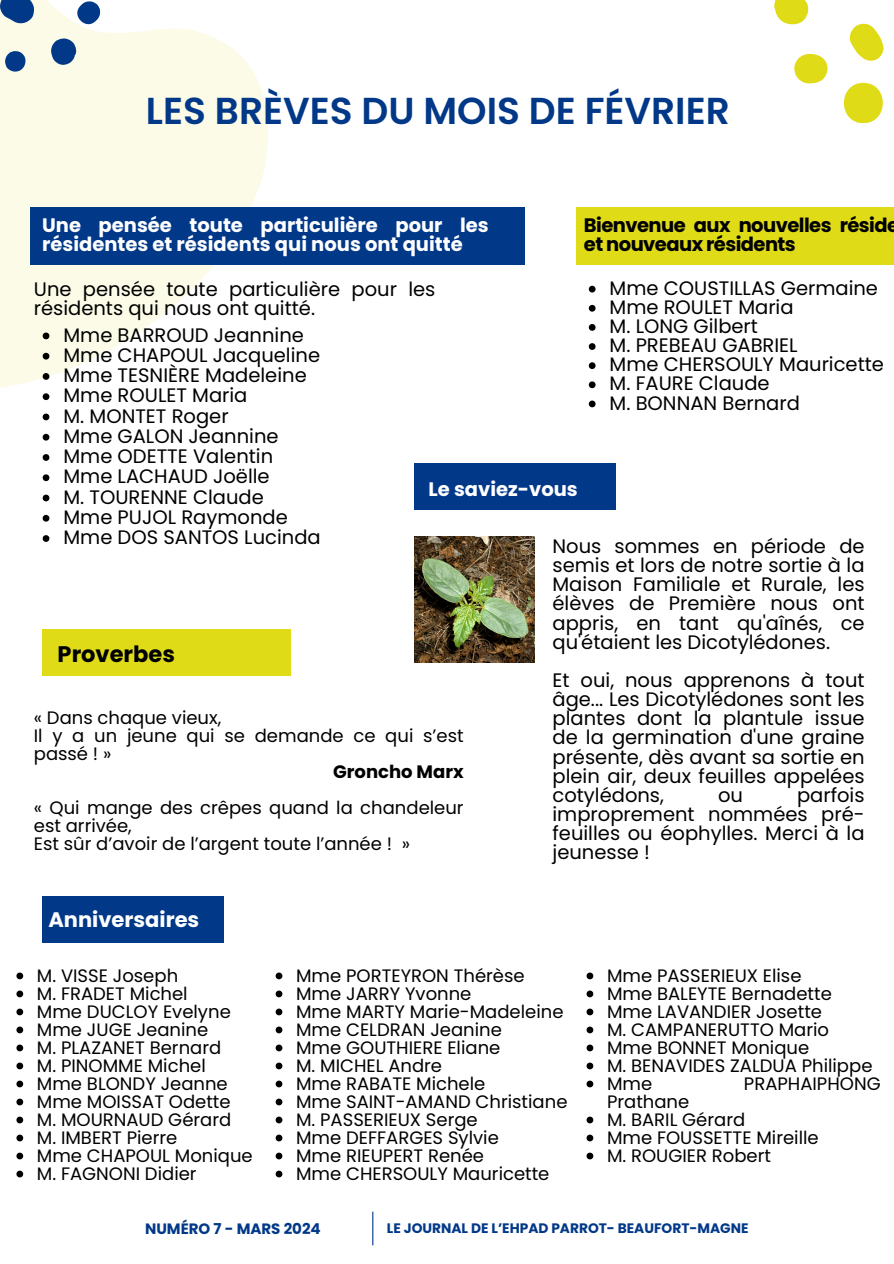
<style>
.page{position:relative;width:894px;height:1264px;background:#fff}
.page>*{position:absolute;margin:0;border:0;box-sizing:border-box;transform-origin:0 0}
.t1{font:600 37.5px "Poppins";color:#013888}
.t2{font:700 22.5px "Poppins";color:#000}
.t3{font:700 21px "Poppins";color:#fff}
.t4{font:19.5px/19.2px "Poppins";color:#000;text-align:justify}
.t5{font:700 19.5px/19.2px "Poppins";color:#fff}
.t6{font:700 19.5px/19.2px "Poppins";letter-spacing:-.03em;color:#000}
.t7{font:18px/18px "Poppins";color:#000}
.t8{font:700 18px "Poppins";color:#000}
.t9{font:700 15px "Poppins";color:#013888}
.t10{font:700 13.8px "Poppins";color:#013888}
</style>
<div class="page">
<svg style="left:0;top:28px;width:320px;height:451px"></svg>
<svg style="left:0;top:0;width:118px;height:101px;background:#d3dcdb"></svg>
<svg style="left:774px;top:0;width:110px;height:123px"></svg>
<div style="left:576px;top:207px;width:317px;height:57px;background:#dfdb17"></div>
<div style="left:42px;top:629px;width:248px;height:47px;background:#dfdb17"></div>
<div style="left:42px;top:896px;width:182px;height:46px;background:#013888"></div>
<div style="left:30px;top:207px;width:494px;height:57px;background:#013888"></div>
<hr style="left:372px;top:1211px;width:1px;height:34px;background:#013888">
<div style="left:415px;top:463px;width:200px;height:47px;background:#013888"></div>
<img style="left:415px;top:536px;width:119px;height:126px">
<svg style="left:16px;top:972px;width:7px;height:7px"></svg>
<svg style="left:16px;top:990px;width:7px;height:7px"></svg>
<svg style="left:16px;top:1008px;width:7px;height:7px"></svg>
<svg style="left:16px;top:1026px;width:7px;height:7px"></svg>
<svg style="left:16px;top:1044px;width:7px;height:7px"></svg>
<svg style="left:16px;top:1062px;width:7px;height:7px"></svg>
<svg style="left:16px;top:1080px;width:7px;height:7px"></svg>
<svg style="left:16px;top:1098px;width:7px;height:7px"></svg>
<svg style="left:16px;top:1116px;width:7px;height:7px"></svg>
<svg style="left:16px;top:1134px;width:7px;height:7px"></svg>
<svg style="left:16px;top:1152px;width:7px;height:7px"></svg>
<svg style="left:16px;top:1170px;width:7px;height:7px"></svg>
<svg style="left:43px;top:332px;width:6px;height:7px"></svg>
<svg style="left:43px;top:353px;width:6px;height:6px"></svg>
<svg style="left:43px;top:373px;width:6px;height:7px"></svg>
<svg style="left:43px;top:393px;width:6px;height:7px"></svg>
<svg style="left:43px;top:413px;width:6px;height:7px"></svg>
<svg style="left:43px;top:434px;width:6px;height:6px"></svg>
<svg style="left:43px;top:454px;width:6px;height:7px"></svg>
<svg style="left:43px;top:474px;width:6px;height:7px"></svg>
<svg style="left:43px;top:494px;width:6px;height:7px"></svg>
<svg style="left:43px;top:515px;width:6px;height:6px"></svg>
<svg style="left:43px;top:535px;width:6px;height:7px"></svg>
<svg style="left:275px;top:972px;width:7px;height:7px"></svg>
<svg style="left:275px;top:990px;width:7px;height:7px"></svg>
<svg style="left:275px;top:1008px;width:7px;height:7px"></svg>
<svg style="left:275px;top:1026px;width:7px;height:7px"></svg>
<svg style="left:275px;top:1044px;width:7px;height:7px"></svg>
<svg style="left:275px;top:1062px;width:7px;height:7px"></svg>
<svg style="left:275px;top:1080px;width:7px;height:7px"></svg>
<svg style="left:275px;top:1098px;width:7px;height:7px"></svg>
<svg style="left:275px;top:1116px;width:7px;height:7px"></svg>
<svg style="left:275px;top:1134px;width:7px;height:7px"></svg>
<svg style="left:275px;top:1152px;width:7px;height:7px"></svg>
<svg style="left:275px;top:1170px;width:7px;height:7px"></svg>
<svg style="left:588px;top:286px;width:7px;height:6px"></svg>
<svg style="left:588px;top:305px;width:7px;height:6px"></svg>
<svg style="left:588px;top:324px;width:7px;height:7px"></svg>
<svg style="left:588px;top:343px;width:7px;height:7px"></svg>
<svg style="left:588px;top:362px;width:7px;height:7px"></svg>
<svg style="left:588px;top:381px;width:7px;height:7px"></svg>
<svg style="left:588px;top:400px;width:7px;height:7px"></svg>
<svg style="left:586px;top:972px;width:7px;height:7px"></svg>
<svg style="left:586px;top:990px;width:7px;height:7px"></svg>
<svg style="left:586px;top:1008px;width:7px;height:7px"></svg>
<svg style="left:586px;top:1026px;width:7px;height:7px"></svg>
<svg style="left:586px;top:1044px;width:7px;height:7px"></svg>
<svg style="left:586px;top:1062px;width:7px;height:7px"></svg>
<svg style="left:586px;top:1080px;width:7px;height:7px"></svg>
<svg style="left:586px;top:1116px;width:7px;height:7px"></svg>
<svg style="left:586px;top:1134px;width:7px;height:7px"></svg>
<svg style="left:586px;top:1152px;width:7px;height:7px"></svg>
<h3 class="t1" style="left:146px;top:85px;width:585px">LES BRÈVES DU MOIS DE FÉVRIER</h3>
<p class="t5" style="left:42px;top:216px;width:448px">Une pensée toute particulière pour les résidentes et résidents qui nous ont quitté</p>
<p class="t6" style="left:583px;top:215px;width:316px">Bienvenue aux nouvelles réside et nouveaux résidents</p>
<p class="t4" style="left:609px;top:278px;width:270px">Mme COUSTILLAS Germaine</p>
<p class="t4" style="left:609px;top:297px;width:185px">Mme ROULET Maria</p>
<p class="t4" style="left:609px;top:316px;width:150px">M. LONG Gilbert</p>
<p class="t4" style="left:609px;top:336px;width:190px">M. PREBEAU GABRIEL</p>
<p class="t4" style="left:609px;top:355px;width:276px">Mme CHERSOULY Mauricette</p>
<p class="t4" style="left:609px;top:374px;width:162px">M. FAURE Claude</p>
<p class="t4" style="left:609px;top:393px;width:192px">M. BONNAN Bernard</p>
<p class="t4" style="left:34px;top:279px;width:403px">Une pensée toute particulière pour les résidents qui nous ont quitté.</p>
<p class="t4" style="left:63px;top:325px;width:242px">Mme BARROUD Jeannine</p>
<p class="t4" style="left:63px;top:345px;width:258px">Mme CHAPOUL Jacqueline</p>
<h3 class="t4" style="left:63px;top:365px;width:245px">Mme TESNIÈRE Madeleine</h3>
<p class="t4" style="left:63px;top:386px;width:185px">Mme ROULET Maria</p>
<h4 class="t4" style="left:63px;top:406px;width:167px">M. MONTET Roger</h4>
<h4 class="t4" style="left:63px;top:426px;width:217px">Mme GALON Jeannine</h4>
<h2 class="t4" style="left:63px;top:446px;width:211px">Mme ODETTE Valentin</h2>
<h4 class="t4" style="left:63px;top:467px;width:208px">Mme LACHAUD Joëlle</h4>
<h4 class="t4" style="left:63px;top:487px;width:202px">M. TOURENNE Claude</h4>
<h2 class="t4" style="left:63px;top:507px;width:226px">Mme PUJOL Raymonde</h2>
<p class="t4" style="left:63px;top:527px;width:259px">Mme DOS SANTOS Lucinda</p>
<p class="t5" style="left:428px;top:479px;width:151px">Le saviez-vous</p>
<p class="t4" style="left:552px;top:536px;width:313px">Nous sommes en période de semis et lors de notre sortie à la Maison Familiale et Rurale, les élèves de Première nous ont appris, en tant qu'aînés, ce qu'étaient les Dicotylédones.</p>
<p class="t4" style="left:552px;top:670px;width:313px">Et oui, nous apprenons à tout âge... Les Dicotylédones sont les plantes dont la plantule issue de la germination d'une graine présente, dès avant sa sortie en plein air, deux feuilles appelées cotylédons,</p>
<p class="t2" style="left:58px;top:638px;width:119px">Proverbes</p>
<p class="t7" style="left:34px;top:708px;width:189px">« Dans chaque vieux,</p>
<p class="t7" style="left:34px;top:726px;width:431px">Il y a un jeune qui se demande ce qui s’est</p>
<p class="t7" style="left:34px;top:744px;width:79px">passé ! »</p>
<p class="t8" style="left:333px;top:759px;width:132px">Groncho Marx</p>
<p class="t7" style="left:34px;top:798px;width:431px">« Qui mange des crêpes quand la chandeleur est arrivée,<br>Est sûr d’avoir de l’argent toute l’année ! »</p>
<p class="t4" style="left:552px;top:785px;width:313px;text-indent:244px">parfois improprement nommées pré&shy;feuilles ou éophylles. Merci à la jeunesse !</p>
<p class="t4" style="left:717px;top:785px;width:26px">ou</p>
<p class="t3" style="left:48px;top:904px;width:152px">Anniversaires</p>
<p class="t7" style="left:37px;top:966px;width:143px">M. VISSE Joseph</p>
<p class="t7" style="left:37px;top:984px;width:152px">M. FRADET Michel</p>
<p class="t7" style="left:37px;top:1002px;width:195px">Mme DUCLOY Evelyne</p>
<p class="t7" style="left:37px;top:1020px;width:173px">Mme JUGE Jeanine</p>
<p class="t7" style="left:37px;top:1038px;width:186px">M. PLAZANET Bernard</p>
<p class="t7" style="left:37px;top:1056px;width:170px">M. PINOMME Michel</p>
<p class="t7" style="left:37px;top:1074px;width:192px">Mme BLONDY Jeanne</p>
<h4 class="t7" style="left:37px;top:1092px;width:195px">Mme MOISSAT Odette</h4>
<p class="t7" style="left:37px;top:1110px;width:196px">M. MOURNAUD Gérard</p>
<p class="t7" style="left:37px;top:1128px;width:142px">M. IMBERT Pierre</p>
<p class="t7" style="left:37px;top:1146px;width:217px">Mme CHAPOUL Monique</p>
<p class="t7" style="left:37px;top:1164px;width:161px">M. FAGNONI Didier</p>
<p class="t7" style="left:296px;top:966px;width:230px">Mme PORTEYRON Thérèse</p>
<p class="t7" style="left:296px;top:984px;width:177px">Mme JARRY Yvonne</p>
<p class="t7" style="left:296px;top:1002px;width:269px">Mme MARTY Marie-Madeleine</p>
<p class="t7" style="left:296px;top:1020px;width:207px">Mme CELDRAN Jeanine</p>
<p class="t7" style="left:296px;top:1038px;width:206px">Mme GOUTHIERE Eliane</p>
<p class="t7" style="left:296px;top:1056px;width:147px">M. MICHEL Andre</p>
<p class="t7" style="left:296px;top:1074px;width:191px">Mme RABATE Michele</p>
<p class="t7" style="left:296px;top:1092px;width:273px">Mme SAINT-AMAND Christiane</p>
<p class="t7" style="left:296px;top:1110px;width:183px">M. PASSERIEUX Serge</p>
<p class="t7" style="left:296px;top:1128px;width:204px">Mme DEFFARGES Sylvie</p>
<p class="t7" style="left:296px;top:1146px;width:189px">Mme RIEUPERT Renée</p>
<p class="t7" style="left:296px;top:1164px;width:255px">Mme CHERSOULY Mauricette</p>
<p class="t7" style="left:607px;top:966px;width:196px">Mme PASSERIEUX Elise</p>
<p class="t7" style="left:607px;top:984px;width:226px">Mme BALEYTE Bernadette</p>
<p class="t7" style="left:607px;top:1002px;width:216px">Mme LAVANDIER Josette</p>
<p class="t7" style="left:607px;top:1020px;width:223px">M. CAMPANERUTTO Mario</p>
<p class="t7" style="left:607px;top:1038px;width:204px">Mme BONNET Monique</p>
<p class="t7" style="left:607px;top:1056px;width:267px">M. BENAVIDES ZALDUA Philippe</p>
<p class="t7" style="left:607px;top:1074px;width:47px">Mme</p>
<p class="t7" style="left:743px;top:1074px;width:138px">PRAPHAIPHONG</p>
<p class="t7" style="left:607px;top:1092px;width:84px">Prathane</p>
<p class="t7" style="left:607px;top:1110px;width:140px">M. BARIL Gérard</p>
<p class="t7" style="left:607px;top:1128px;width:213px">Mme FOUSSETTE Mireille</p>
<p class="t7" style="left:607px;top:1146px;width:165px">M. ROUGIER Robert</p>
<p class="t9" style="left:145px;top:1218px;width:177px">NUMÉRO 7 - MARS 2024</p>
<p class="t10" style="left:387px;top:1218px;width:363px">LE JOURNAL DE L’EHPAD PARROT- BEAUFORT-MAGNE</p>
</div>
